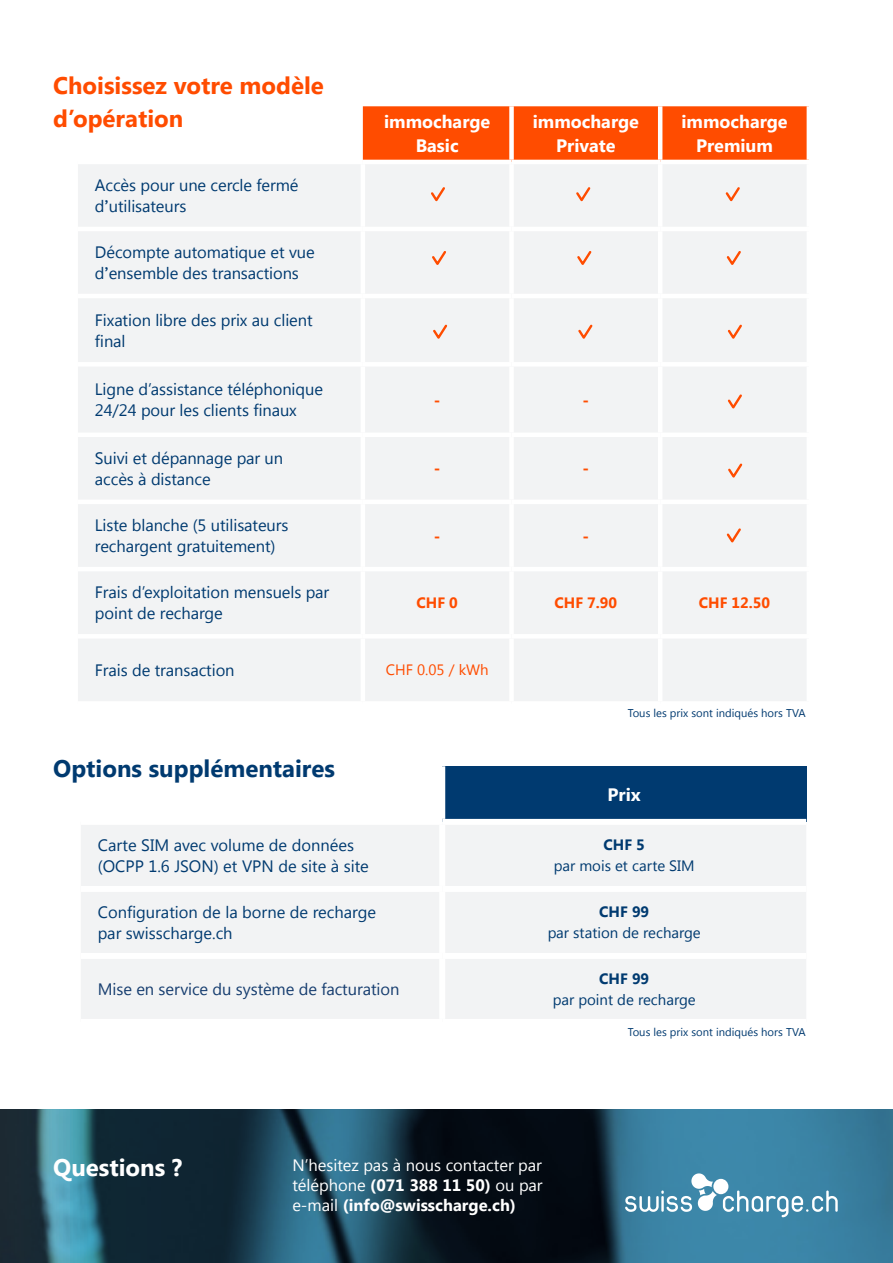
<style>
.page{position:relative;width:893px;height:1263px;background:#fff}
.page>*{position:absolute;margin:0;border:0;box-sizing:border-box;transform-origin:0 0}
.t1{font:700 24px/33px "Segoe UI";color:#ff4c00}
.t2{font:700 24px "Segoe UI";color:#003a70}
.t3{font:700 24px "Segoe UI";color:#fff}
.t4{font:700 18px/24px "Segoe UI";color:#fff;text-align:center}
.t5{font:16.5px/21px "Segoe UI";letter-spacing:-.005em;color:#003a70}
.t6{font:16.5px "Segoe UI";color:#fff}
.Fliesstext_klein{font:16.5px "Segoe UI";letter-spacing:-.005em;color:#163d6f}
.t7{font:700 16.5px "Segoe UI";color:#fff}
.t8{font:700 16.5px "Segoe UI";color:#ff4c00}
.t9{font:15px "Segoe UI";color:#003a70}
.t10{font:700 15px "Segoe UI";color:#ff4c00}
.t11{font:700 15px "Segoe UI";color:#003a70}
.t12{font:15px "Segoe UI";color:#ff4c00}
.t13{font:11.25px "Segoe UI";color:#003a70}
.s1{font-family:"Segoe Pro";font-weight:600}
.s2{font-weight:700}
.s3{font-weight:400}
</style>
<div class="page">
<svg style="left:0;top:1110px;width:893px;height:153px;background:#21495d"></svg>
<div style="left:363px;top:106px;width:444px;height:54px;background:#ff4c00"></div>
<div style="left:78px;top:164px;width:728px;height:537px;background:#f2f3f4"></div>
<hr style="left:361px;top:164px;width:4px;height:63px;background:#fff">
<div style="left:509px;top:164px;width:5px;height:63px;background:#fff"></div>
<hr style="left:658px;top:164px;width:4px;height:63px;background:#fff">
<hr style="left:78px;top:227px;width:285px;height:4px;background:#fff">
<hr style="left:363px;top:227px;width:148px;height:4px;background:#fff">
<hr style="left:361px;top:231px;width:4px;height:63px;background:#fff">
<hr style="left:511px;top:227px;width:149px;height:4px;background:#fff">
<div style="left:509px;top:231px;width:5px;height:63px;background:#fff"></div>
<hr style="left:660px;top:227px;width:151px;height:4px;background:#fff">
<hr style="left:658px;top:231px;width:4px;height:63px;background:#fff">
<hr style="left:78px;top:294px;width:285px;height:4px;background:#fff">
<hr style="left:363px;top:294px;width:148px;height:4px;background:#fff">
<hr style="left:361px;top:298px;width:4px;height:64px;background:#fff">
<hr style="left:511px;top:294px;width:149px;height:4px;background:#fff">
<div style="left:509px;top:298px;width:5px;height:64px;background:#fff"></div>
<hr style="left:660px;top:294px;width:151px;height:4px;background:#fff">
<hr style="left:658px;top:298px;width:4px;height:64px;background:#fff">
<div style="left:78px;top:362px;width:285px;height:5px;background:#fff"></div>
<div style="left:363px;top:362px;width:148px;height:5px;background:#fff"></div>
<hr style="left:361px;top:367px;width:4px;height:66px;background:#fff">
<div style="left:511px;top:362px;width:149px;height:5px;background:#fff"></div>
<div style="left:509px;top:367px;width:5px;height:66px;background:#fff"></div>
<div style="left:660px;top:362px;width:151px;height:5px;background:#fff"></div>
<hr style="left:658px;top:367px;width:4px;height:66px;background:#fff">
<hr style="left:78px;top:433px;width:285px;height:4px;background:#fff">
<hr style="left:363px;top:433px;width:148px;height:4px;background:#fff">
<hr style="left:361px;top:437px;width:4px;height:63px;background:#fff">
<hr style="left:511px;top:433px;width:149px;height:4px;background:#fff">
<div style="left:509px;top:437px;width:5px;height:63px;background:#fff"></div>
<hr style="left:660px;top:433px;width:151px;height:4px;background:#fff">
<hr style="left:658px;top:437px;width:4px;height:63px;background:#fff">
<hr style="left:78px;top:500px;width:285px;height:4px;background:#fff">
<hr style="left:363px;top:500px;width:148px;height:4px;background:#fff">
<hr style="left:361px;top:504px;width:4px;height:63px;background:#fff">
<hr style="left:511px;top:500px;width:149px;height:4px;background:#fff">
<div style="left:509px;top:504px;width:5px;height:63px;background:#fff"></div>
<hr style="left:660px;top:500px;width:151px;height:4px;background:#fff">
<hr style="left:658px;top:504px;width:4px;height:63px;background:#fff">
<hr style="left:78px;top:634px;width:285px;height:4px;background:#fff">
<div style="left:509px;top:106px;width:5px;height:54px;background:#fff"></div>
<hr style="left:658px;top:106px;width:4px;height:54px;background:#fff">
<hr style="left:78px;top:567px;width:285px;height:4px;background:#fff">
<hr style="left:363px;top:567px;width:148px;height:4px;background:#fff">
<hr style="left:361px;top:571px;width:4px;height:63px;background:#fff">
<hr style="left:511px;top:567px;width:149px;height:4px;background:#fff">
<div style="left:509px;top:571px;width:5px;height:63px;background:#fff"></div>
<hr style="left:660px;top:567px;width:151px;height:4px;background:#fff">
<hr style="left:658px;top:571px;width:4px;height:63px;background:#fff">
<hr style="left:363px;top:634px;width:148px;height:4px;background:#fff">
<hr style="left:361px;top:638px;width:4px;height:63px;background:#fff">
<hr style="left:511px;top:634px;width:149px;height:4px;background:#fff">
<div style="left:509px;top:638px;width:5px;height:63px;background:#fff"></div>
<hr style="left:660px;top:634px;width:151px;height:4px;background:#fff">
<hr style="left:658px;top:638px;width:4px;height:63px;background:#fff">
<svg style="left:723px;top:1190px;width:115px;height:27px;background:#68a1bb"></svg>
<svg style="left:625px;top:1173px;width:92px;height:39px"></svg>
<div style="left:713px;top:1179px;width:15px;height:15px;background:#fff;border-radius:50%"></div>
<svg style="left:429px;top:185px;width:18px;height:19px"></svg>
<svg style="left:430px;top:249px;width:18px;height:19px"></svg>
<svg style="left:431px;top:322px;width:18px;height:20px"></svg>
<svg style="left:574px;top:185px;width:18px;height:19px"></svg>
<svg style="left:575px;top:249px;width:18px;height:19px"></svg>
<svg style="left:576px;top:322px;width:19px;height:20px"></svg>
<svg style="left:724px;top:185px;width:18px;height:19px"></svg>
<svg style="left:725px;top:249px;width:18px;height:19px"></svg>
<svg style="left:726px;top:322px;width:18px;height:20px"></svg>
<svg style="left:726px;top:392px;width:18px;height:20px"></svg>
<svg style="left:726px;top:461px;width:18px;height:20px"></svg>
<svg style="left:725px;top:526px;width:18px;height:20px"></svg>
<div style="left:442px;top:766px;width:364px;height:56px;background:#003a70"></div>
<div style="left:81px;top:825px;width:725px;height:194px;background:#f2f3f4"></div>
<div style="left:439px;top:825px;width:6px;height:61px;background:#fff"></div>
<div style="left:81px;top:886px;width:361px;height:6px;background:#fff"></div>
<div style="left:442px;top:886px;width:364px;height:6px;background:#fff"></div>
<div style="left:439px;top:892px;width:6px;height:61px;background:#fff"></div>
<div style="left:439px;top:959px;width:6px;height:60px;background:#fff"></div>
<div style="left:81px;top:953px;width:361px;height:6px;background:#fff"></div>
<div style="left:442px;top:953px;width:364px;height:6px;background:#fff"></div>
<div style="left:439px;top:766px;width:6px;height:53px;background:#fff"></div>
<div style="left:442px;top:819px;width:364px;height:6px;background:#fff"></div>
<p class="t1" style="left:53px;top:68px;width:272px">Choisissez votre modèle d’opération</p>
<p class="t5" style="left:95px;top:174px;width:205px">Accès pour une cercle fermé</p>
<p class="t5" style="left:95px;top:195px;width:93px">d<span class="s1">’</span>utilisateurs</p>
<p class="t5" style="left:95px;top:241px;width:221px">Décompte automatique et vue d<span class="s1">’</span>ensemble des transactions</p>
<p class="t5" style="left:95px;top:309px;width:219px">Fixation libre des prix au client final</p>
<p class="t5" style="left:95px;top:378px;width:230px">Ligne d’assistance téléphonique<br>24/24 pour les clients finaux</p>
<p class="t5" style="left:95px;top:447px;width:190px">Suivi et dépannage par un</p>
<p class="t5" style="left:95px;top:468px;width:117px">accès à distance</p>
<p class="t5" style="left:95px;top:514px;width:195px">Liste blanche (5 utilisateurs</p>
<p class="t5" style="left:95px;top:535px;width:182px">rechargent gratuitement)</p>
<p class="t4" style="left:384px;top:109px;width:108px">immocharge<br>Basic</p>
<p class="t4" style="left:533px;top:109px;width:108px">immocharge</p>
<p class="t4" style="left:556px;top:133px;width:61px">Private</p>
<p class="t4" style="left:681px;top:109px;width:108px">immocharge</p>
<p class="t4" style="left:696px;top:133px;width:78px">Premium</p>
<p class="t8" style="left:434px;top:388px;width:8px">-</p>
<p class="t8" style="left:582px;top:388px;width:8px">-</p>
<p class="t8" style="left:434px;top:457px;width:8px">-</p>
<p class="t8" style="left:582px;top:457px;width:8px">-</p>
<p class="t8" style="left:434px;top:524px;width:8px">-</p>
<p class="t8" style="left:582px;top:524px;width:8px">-</p>
<p class="t5" style="left:95px;top:581px;width:236px">Frais d’exploitation mensuels par point de recharge</p>
<p class="t10" style="left:416px;top:592px;width:43px">CHF 0</p>
<p class="t10" style="left:554px;top:592px;width:64px">CHF 7.90</p>
<p class="t10" style="left:699px;top:592px;width:73px">CHF 12.50</p>
<p class="t5" style="left:95px;top:659px;width:141px">Frais de transaction</p>
<p class="t12" style="left:386px;top:660px;width:104px">CHF 0.05 / kWh</p>
<p class="t2" style="left:53px;top:752px;width:283px">Options supplémentaires</p>
<p class="t5" style="left:98px;top:834px;width:258px">Carte SIM avec volume de données</p>
<p class="t5" style="left:98px;top:855px;width:273px">(OCPP 1.6 JSON) et VPN de site à site</p>
<p class="t5" style="left:98px;top:901px;width:280px">Configuration de la borne de recharge</p>
<p class="t5" style="left:98px;top:922px;width:136px">par swisscharge.ch</p>
<p class="Fliesstext_klein" style="left:98px;top:978px;width:303px">Mise en service du système de facturation</p>
<p class="t13" style="left:628px;top:705px;width:179px">Tous les prix sont indiqués hors TVA</p>
<p class="t4" style="left:608px;top:781px;width:35px">Prix</p>
<p class="t11" style="left:603px;top:834px;width:43px">CHF 5</p>
<p class="t9" style="left:554px;top:856px;width:142px">par mois et carte SIM</p>
<p class="t11" style="left:599px;top:901px;width:52px">CHF 99</p>
<p class="t9" style="left:548px;top:923px;width:155px">par station de recharge</p>
<p class="t11" style="left:599px;top:968px;width:52px">CHF 99</p>
<p class="t9" style="left:553px;top:989px;width:144px">par point de recharge</p>
<p class="t13" style="left:628px;top:1024px;width:179px">Tous les prix sont indiqués hors TVA</p>
<p class="t3" style="left:53px;top:1150px;width:131px">Questions ?</p>
<p class="t6" style="left:292px;top:1154px;width:251px">N’hesitez pas à nous contacter par</p>
<p class="t6" style="left:292px;top:1173px;width:252px">téléphone <span class="s2">(071 388 11 50)</span> ou par</p>
<p class="t7" style="left:292px;top:1193px;width:225px"><span class="s3">e-mail</span> (info@swisscharge.ch)</p>
</div>
